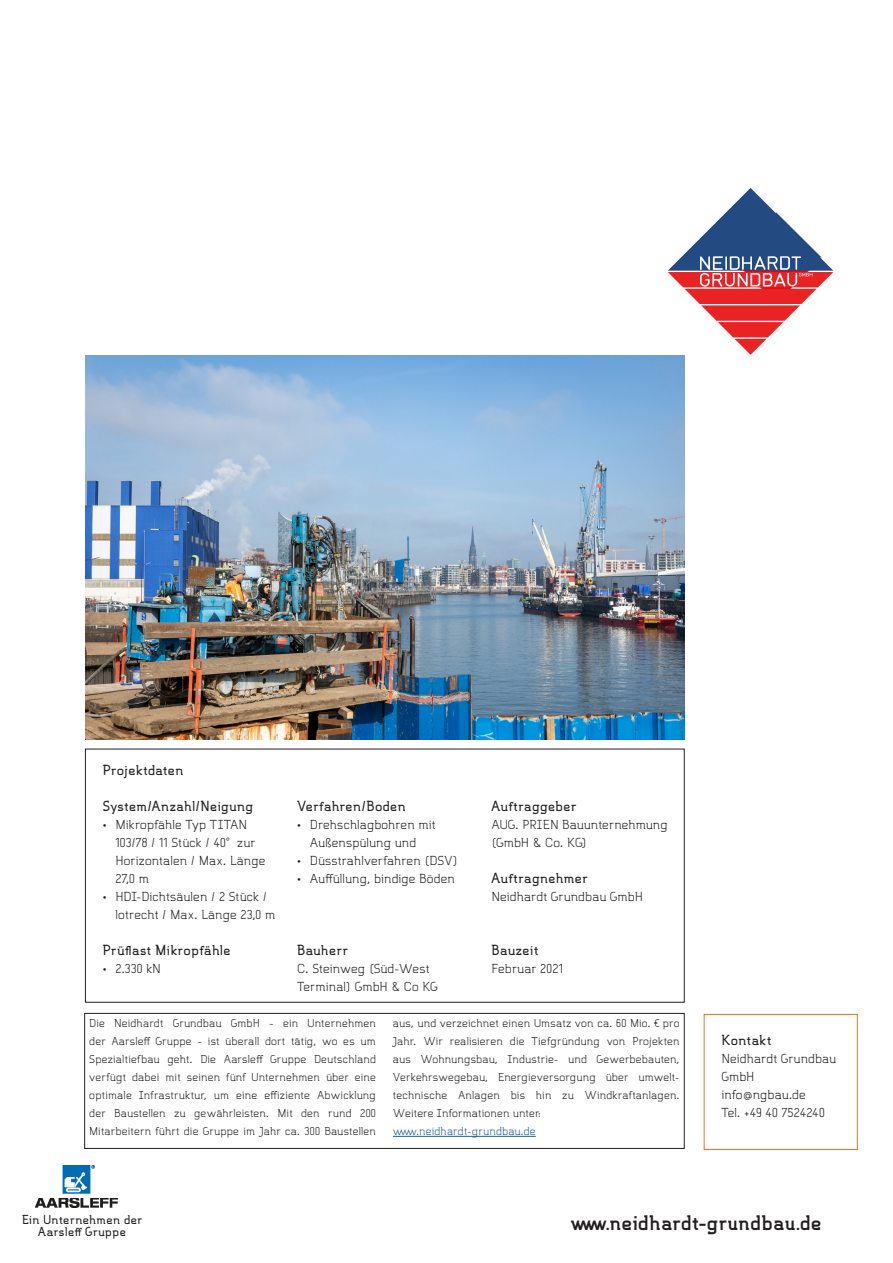
<style>
.page{position:relative;width:893px;height:1263px;background:#fff}
.page>*{position:absolute;margin:0;border:0;box-sizing:border-box;transform-origin:0 0}
.t1{font:800 20.4px "B Ruston.";color:#231f20}
.mellemrubrik{font:700 13.5px "B Ruston.";letter-spacing:.025em;color:#231f20}
.Brød{font:700 13.5px "B Ruston.";letter-spacing:.03em;color:#231f20}
.mellemrubrik-2{font:12px/18px "B Ruston.";letter-spacing:.01em;color:#231f20}
.Brød-2{font:12px/18px "B Ruston.";letter-spacing:.01em;color:#231f20}
.t2{font:700 12px/12px "B Ruston.";letter-spacing:.03em;color:#231f20;text-align:center}
.Brød-3{font:10.5px/18px "B Ruston.";letter-spacing:.015em;color:#231f20;text-align:justify}
.Brød-4{font:10.5px "B Ruston.";letter-spacing:.015em;color:#175d9e}
</style>
<div class="page">
<img style="left:35px;top:1166px;width:82px;height:41px">
<hr style="left:393px;top:1136px;width:143px;height:1px;background:#175d9e">
<div style="left:84px;top:1013px;width:601px;height:136px;border:1px solid #231f20"></div>
<div style="left:85px;top:749px;width:600px;height:254px;border:1px solid #231f20"></div>
<img style="left:85px;top:355px;width:600px;height:384px">
<svg style="left:668px;top:188px;width:165px;height:167px"></svg>
<div style="left:704px;top:1014px;width:154px;height:136px;border:1px solid #de761b"></div>
<p class="mellemrubrik" style="left:103px;top:762px;width:82px">Projektdaten</p>
<p class="mellemrubrik" style="left:103px;top:798px;width:152px">System/Anzahl/Neigung</p>
<p class="mellemrubrik-2" style="left:116px;top:815px;width:151px;text-indent:-13px">• Mikropfähle Typ TITAN<br>103/78 / 11 Stück / 40° zur<br>Horizontalen / Max. Länge<br>27,0 m</p>
<p class="mellemrubrik-2" style="left:116px;top:887px;width:161px;text-indent:-13px">• HDI-Dichtsäulen / 2 Stück / lotrecht / Max. Länge 23,0 m</p>
<p class="mellemrubrik" style="left:103px;top:942px;width:129px">Prüflast Mikropfähle</p>
<p class="mellemrubrik-2" style="left:103px;top:959px;width:59px">• 2.330 kN</p>
<p class="mellemrubrik" style="left:297px;top:798px;width:110px">Verfahren/Boden</p>
<p class="mellemrubrik-2" style="left:297px;top:815px;width:140px;text-align:center">• Drehschlagbohren mit<br>Außenspülung und</p>
<p class="mellemrubrik-2" style="left:297px;top:851px;width:162px">• Düsstrahlverfahren (DSV)</p>
<p class="mellemrubrik-2" style="left:297px;top:869px;width:159px">• Auffüllung, bindige Böden</p>
<p class="mellemrubrik" style="left:297px;top:942px;width:52px">Bauherr</p>
<p class="mellemrubrik-2" style="left:297px;top:959px;width:142px">C. Steinweg (Süd-West<br>Terminal) GmbH &amp; Co KG</p>
<p class="mellemrubrik" style="left:492px;top:798px;width:86px">Auftraggeber</p>
<p class="mellemrubrik-2" style="left:492px;top:815px;width:178px">AUG. PRIEN Bauunternehmung</p>
<p class="Brød-2" style="left:492px;top:833px;width:97px">(GmbH &amp; Co. KG)</p>
<p class="mellemrubrik" style="left:492px;top:870px;width:97px">Auftragnehmer</p>
<p class="Brød-2" style="left:492px;top:887px;width:153px">Neidhardt Grundbau GmbH</p>
<p class="Brød" style="left:492px;top:942px;width:48px">Bauzeit</p>
<p class="Brød-2" style="left:492px;top:959px;width:73px">Februar 2021</p>
<p class="Brød-3" style="left:89px;top:1013px;width:288px">Die Neidhardt Grundbau GmbH - ein Unternehmen der Aarsleff Gruppe - ist überall dort tätig, wo es um Spezialtiefbau geht. Die Aarsleff Gruppe Deutschland verfügt dabei mit seinen fünf Unternehmen über eine optimale Infrastruktur, um eine effiziente Abwicklung der Baustellen zu gewährleisten. Mit den rund 200<br>Mitarbeitern führt die Gruppe im Jahr ca. 300 Baustellen</p>
<p class="Brød-3" style="left:393px;top:1013px;width:288px">aus, und verzeichnet einen Umsatz von ca. 60 Mio. € pro Jahr. Wir realisieren die Tiefgründung von Projekten aus Wohnungsbau, Industrie- und Gewerbebauten, Verkehrswegebau, Energieversorgung über umwelt&shy;technische Anlagen bis hin zu Windkraftanlagen.<br>Weitere Informationen unter:</p>
<p class="Brød-4" style="left:393px;top:1123px;width:144px">www.neidhardt-grundbau.de</p>
<p class="mellemrubrik" style="left:721px;top:1032px;width:51px">Kontakt</p>
<p class="Brød-2" style="left:721px;top:1049px;width:116px">Neidhardt Grundbau<br>GmbH</p>
<p class="Brød-2" style="left:721px;top:1085px;width:86px">info@ngbau.de</p>
<p class="Brød-2" style="left:721px;top:1103px;width:105px">Tel. +49 40 7524240</p>
<p class="t2" style="left:22px;top:1213px;width:122px">Ein Unternehmen der<br>Aarsleff Gruppe</p>
<h1 class="t1" style="left:570px;top:1209px;width:254px">www.neidhardt-grundbau.de</h1>
</div>
